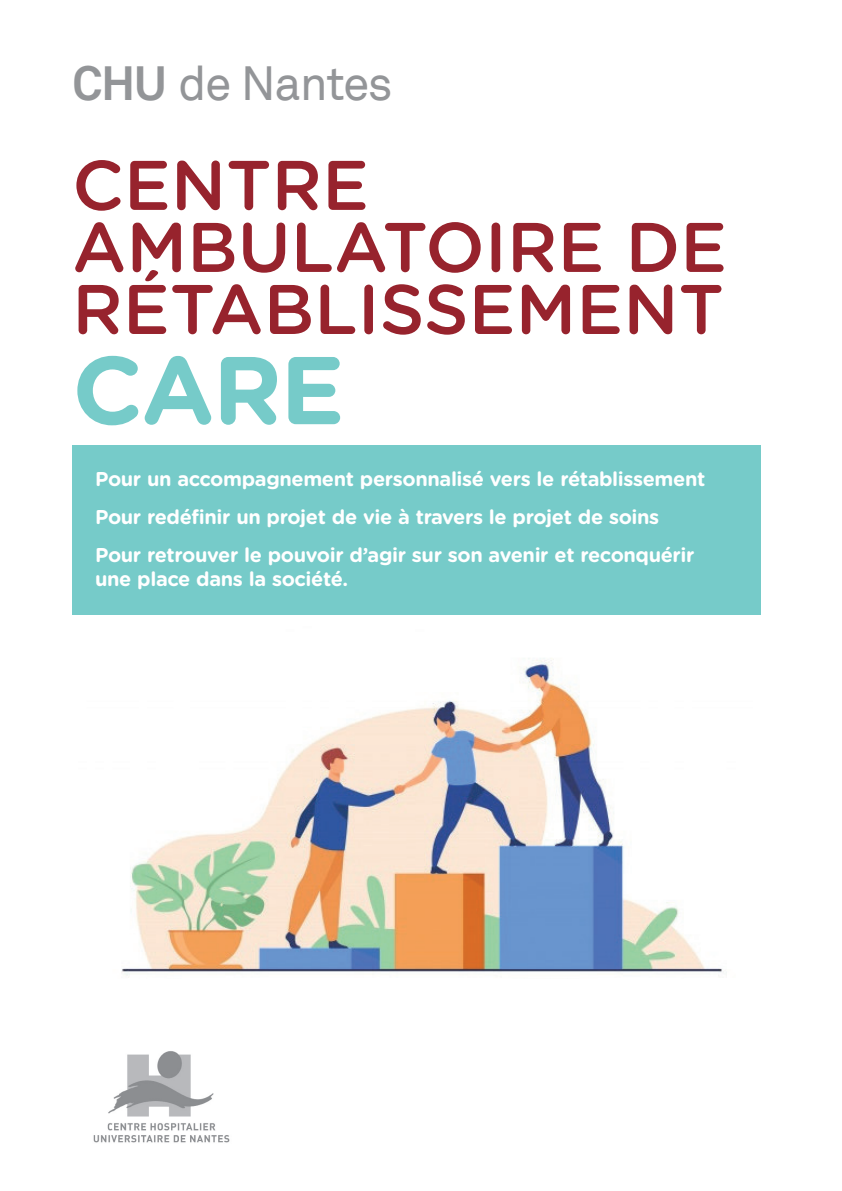
<style>
.page{position:relative;width:842px;height:1191px;background:#fff}
.page>*{position:absolute;margin:0;border:0;box-sizing:border-box;transform-origin:0 0}
.t1{font:700 96px "Gotham Rounded";color:#76cbc9}
.t2{font:500 70px/62px "Gotham Rounded";color:#97232d}
.t3{font:48px "Akkurat";letter-spacing:-.03em;color:#939598}
.t4{font:700 20px/38px "Gotham Rounded";letter-spacing:-.02em;color:#fff}
.s1{font-weight:700}
</style>
<div class="page">
<div style="left:72px;top:445px;width:689px;height:170px;background:#76cbc9"></div>
<img style="left:93px;top:1051px;width:137px;height:92px">
<img style="left:121px;top:658px;width:606px;height:320px">
<h3 class="t3" style="left:73px;top:55px;width:322px"><span class="s1">CHU</span> de Nantes</h3>
<h2 class="t2" style="left:72px;top:151px;width:656px">CENTRE<br>AMBULATOIRE DE<br>RÉTABLISSEMENT</h2>
<h1 class="t1" style="left:72px;top:320px;width:274px">CARE</h1>
<p class="t4" style="left:95px;top:459px;width:612px">Pour un accompagnement personnalisé vers le rétablissement<br>Pour redéfinir un projet de vie à travers le projet de soins<br>Pour retrouver le pouvoir d’agir sur son avenir et reconquérir</p>
<p class="t4" style="left:95px;top:559px;width:254px">une place dans la société.</p>
</div>
